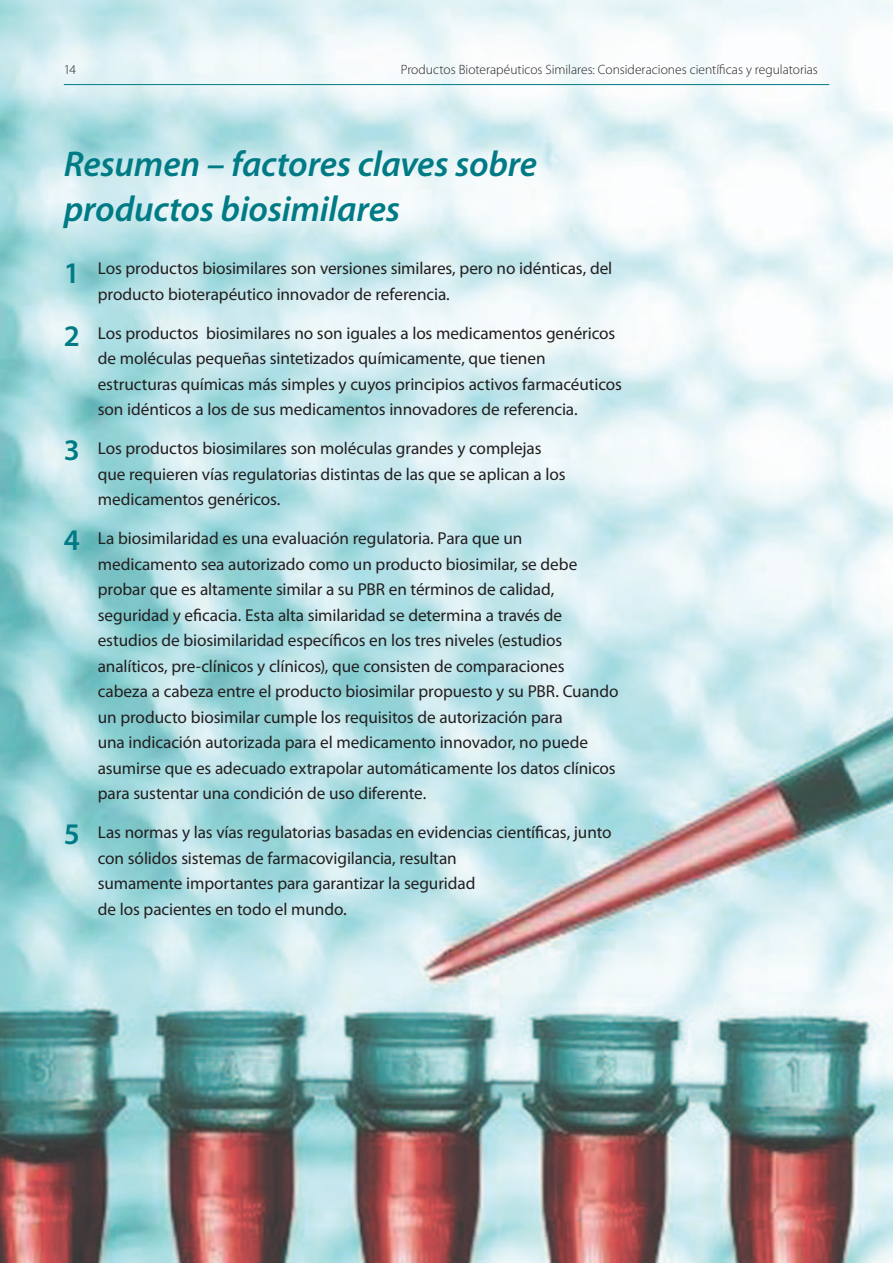
<style>
.page{position:relative;width:893px;height:1263px;background:#fff}
.page>*{position:absolute;margin:0;border:0;box-sizing:border-box;transform-origin:0 0}
.t1{font:italic 600 36px/45px "Myriad Pro";letter-spacing:-.005em;color:#007b85}
.t2{font:600 30px/63px "Myriad Pro";color:#007b85}
.t3{font:17.25px/25.5px "Myriad Pro";letter-spacing:-.01em;color:#231f20}
.t4{font:300 13.5px "Myriad Pro";color:#231f20}
.s1{font-size:18px}
</style>
<div class="page">
<img style="left:0;top:0;width:893px;height:1263px">
<hr style="left:64px;top:84px;width:765px;height:1px;background:#007b85">
<p class="t4" style="left:64px;top:61px;width:14px">14</p>
<p class="t4" style="left:401px;top:61px;width:419px">Productos Bioterapéuticos Similares: Consideraciones científicas y regulatorias</p>
<h1 class="t1" style="left:64px;top:140px;width:475px">Resumen – factores claves sobre productos biosimilares</h1>
<h2 class="t2" style="left:64px;top:241px;width:18px">1<br>2</h2>
<p class="t3" style="left:98px;top:256px;width:516px">Los productos biosimilares son versiones similares, pero no idénticas, del producto bioterapéutico innovador de referencia.</p>
<p class="t3" style="left:98px;top:320px;width:526px">Los productos biosimilares no son iguales a los medicamentos genéricos de moléculas pequeñas sintetizados químicamente, que tienen estructuras químicas más simples y cuyos principios activos farmacéuticos son idénticos a los de sus medicamentos innovadores de referencia.</p>
<p class="t3" style="left:98px;top:436px;width:469px">Los productos biosimilares son moléculas grandes y complejas que requieren vías regulatorias distintas de las que se aplican a los medicamentos genéricos.</p>
<p class="t3" style="left:98px;top:526px;width:522px">La biosimilaridad es una evaluación regulatoria. Para que un medicamento sea autorizado como un producto biosimilar, se debe probar que es altamente similar a su PBR en términos de calidad, seguridad y eficacia. Esta alta similaridad se determina a través de estudios de biosimilaridad específicos en los tres niveles (estudios analíticos, pre-clínicos y clínicos), que consisten de comparaciones cabeza a cabeza entre el producto biosimilar propuesto y su PBR. Cuando un producto biosimilar cumple los requisitos de autorización para<br>una indicación autorizada para el medicamento innovador, no puede asumirse que es adecuado extrapolar automáticamente los datos clínicos para sustentar una condición de uso diferente.</p>
<p class="t3" style="left:98px;top:820px;width:515px">Las normas y las vías regulatorias basadas en evidencias científicas, junto con sólidos sistemas de farmacovigilancia, resultan<br>sumamente importantes para garantizar la seguridad<br>de los pacientes en todo el mundo<span class="s1">.</span></p>
<h2 class="t2" style="left:64px;top:418px;width:18px">3</h2>
<h2 class="t2" style="left:64px;top:508px;width:18px">4</h2>
<h2 class="t2" style="left:64px;top:802px;width:18px">5</h2>
</div>
